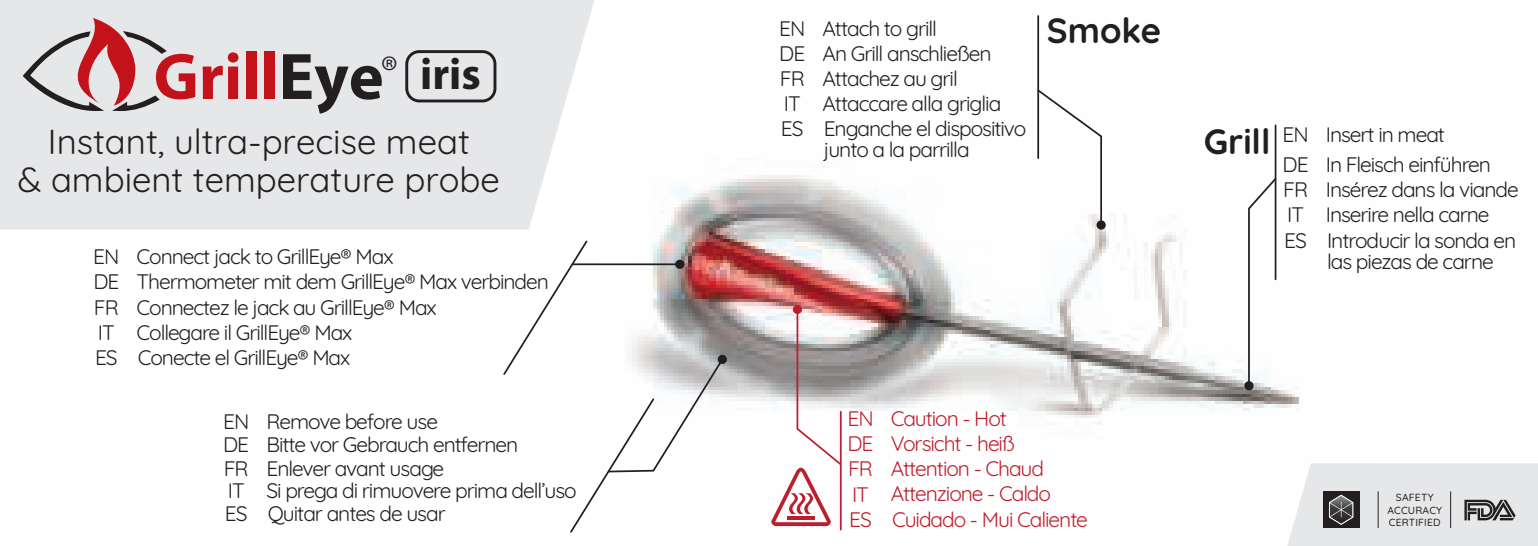
<style>
.page{position:relative;width:1538px;height:546px;background:#fff}
.page>*{position:absolute;margin:0;border:0;box-sizing:border-box;transform-origin:0 0}
.t1{font:700 66.15px "Myriad Pro";color:#c4121a}
.t2{font:700 35px "Quicksand";color:#231f20}
.t3{font:34.65px/38.1px "Quicksand";color:#231f20;text-align:center}
.t4{font:21px/21px "Quicksand";letter-spacing:-.05em;color:#231f20}
.t5{font:21px "Quicksand";letter-spacing:-.05em;color:#bf1f2d}
.t6{font:500 10.15px/12.2px "Quicksand";letter-spacing:.02em;color:#231f20;text-align:center}
.s1{color:#231f20}
.s2{font-size:44.8px;color:#231f20}
</style>
<div class="page">
<img style="left:660px;top:18px;width:639px;height:513px">
<svg style="left:1287px;top:463px;width:251px;height:83px;background:#d6d6d8"></svg>
<svg style="left:503px;top:239px;width:225px;height:294px"></svg>
<svg style="left:793px;top:305px;width:9px;height:9px"></svg>
<svg style="left:771px;top:307px;width:72px;height:219px"></svg>
<hr style="left:840px;top:411px;width:2px;height:118px;background:#be1d2c">
<svg style="left:1036px;top:88px;width:67px;height:139px"></svg>
<div style="left:1096px;top:220px;width:10px;height:9px;background:#231f20;border-radius:50%"></div>
<hr style="left:1037px;top:16px;width:2px;height:142px;background:#231f20">
<svg style="left:1247px;top:176px;width:31px;height:212px"></svg>
<div style="left:1244px;top:381px;width:9px;height:9px;background:#231f20;border-radius:50%"></div>
<hr style="left:1275px;top:125px;width:1px;height:154px;background:#231f20">
<div style="left:0;top:0;width:594px;height:229px;background:#e6e7e9"></div>
<svg style="left:404px;top:49px;width:94px;height:55px;background:#c9cacc"></svg>
<svg style="left:23px;top:18px;width:144px;height:93px;background:#cdb0b3"></svg>
<h1 class="t1" style="left:154px;top:52px;width:329px">Grill<span class="s1">Eye</span><sup>®</sup> <span class="s2">iris</span></h1>
<h3 class="t3" style="left:18px;top:126px;width:483px">Instant, ultra-precise meat<br>&amp; ambient temperature probe</h3>
<p class="t4" style="left:93px;top:248px;width:28px">EN</p>
<p class="t4" style="left:137px;top:248px;width:258px">Connect jack to GrillEye® Max</p>
<p class="t4" style="left:93px;top:273px;width:27px">DE</p>
<p class="t4" style="left:137px;top:273px;width:414px">Thermometer mit dem GrillEye® Max verbinden</p>
<p class="t4" style="left:94px;top:298px;width:26px">FR</p>
<p class="t4" style="left:137px;top:298px;width:302px">Connectez le jack au GrillEye® Max</p>
<p class="t4" style="left:98px;top:323px;width:18px">IT</p>
<p class="t4" style="left:137px;top:323px;width:217px">Collegare il GrillEye® Max</p>
<p class="t4" style="left:95px;top:348px;width:24px">ES</p>
<p class="t4" style="left:138px;top:348px;width:214px">Conecte el GrillEye® Max</p>
<p class="t4" style="left:223px;top:412px;width:28px">EN</p>
<p class="t4" style="left:266px;top:412px;width:173px">Remove before use</p>
<p class="t4" style="left:223px;top:436px;width:27px">DE</p>
<p class="t4" style="left:266px;top:436px;width:253px">Bitte vor Gebrauch entfernen</p>
<p class="t4" style="left:224px;top:459px;width:26px">FR</p>
<p class="t4" style="left:266px;top:459px;width:179px">Enlever avant usage</p>
<p class="t4" style="left:228px;top:481px;width:18px">IT</p>
<p class="t4" style="left:266px;top:481px;width:312px">Si prega di rimuovere prima dell’uso</p>
<p class="t4" style="left:225px;top:505px;width:24px">ES</p>
<p class="t4" style="left:268px;top:505px;width:180px">Quitar antes de usar</p>
<p class="t4" style="left:779px;top:20px;width:28px">EN</p>
<p class="t4" style="left:822px;top:20px;width:116px">Attach to grill</p>
<h2 class="t2" style="left:1047px;top:10px;width:116px">Smoke</h2>
<p class="t4" style="left:779px;top:45px;width:27px">DE</p>
<p class="t4" style="left:822px;top:45px;width:170px">An Grill anschließen</p>
<p class="t4" style="left:780px;top:70px;width:26px">FR</p>
<p class="t4" style="left:822px;top:70px;width:137px">Attachez au gril</p>
<p class="t4" style="left:784px;top:95px;width:18px">IT</p>
<p class="t4" style="left:822px;top:95px;width:180px">Attaccare alla griglia</p>
<p class="t4" style="left:781px;top:120px;width:24px">ES</p>
<p class="t4" style="left:824px;top:120px;width:204px">Enganche el dispositivo junto a la parrilla</p>
<h2 class="t2" style="left:1204px;top:122px;width:68px">Grill</h2>
<p class="t4" style="left:1282px;top:125px;width:28px">EN</p>
<p class="t4" style="left:1282px;top:155px;width:27px">DE</p>
<p class="t4" style="left:1326px;top:125px;width:121px">Insert in meat</p>
<p class="t4" style="left:1326px;top:155px;width:167px">In Fleisch einführen</p>
<p class="t4" style="left:1283px;top:181px;width:26px">FR</p>
<p class="t4" style="left:1326px;top:181px;width:194px">Insérez dans la viande</p>
<p class="t4" style="left:1287px;top:206px;width:18px">IT</p>
<p class="t4" style="left:1326px;top:206px;width:165px">Inserire nella carne</p>
<p class="t4" style="left:1284px;top:232px;width:24px">ES</p>
<p class="t4" style="left:1327px;top:232px;width:191px">Introducir la sonda en las piezas de carne</p>
<p class="t5" style="left:847px;top:410px;width:28px">EN</p>
<p class="t5" style="left:891px;top:410px;width:118px">Caution - Hot</p>
<p class="t5" style="left:847px;top:436px;width:27px">DE</p>
<p class="t5" style="left:891px;top:436px;width:126px">Vorsicht - heiß</p>
<p class="t5" style="left:848px;top:461px;width:26px">FR</p>
<p class="t5" style="left:891px;top:461px;width:155px">Attention - Chaud</p>
<p class="t5" style="left:852px;top:486px;width:18px">IT</p>
<p class="t5" style="left:849px;top:511px;width:24px">ES</p>
<p class="t5" style="left:891px;top:486px;width:162px">Attenzione - Caldo</p>
<p class="t5" style="left:892px;top:511px;width:197px">Cuidado - Mui Caliente</p>
<p class="t6" style="left:1387px;top:491px;width:56px">SAFETY<br>ACCURACY<br>CERTIFIED</p>
</div>
